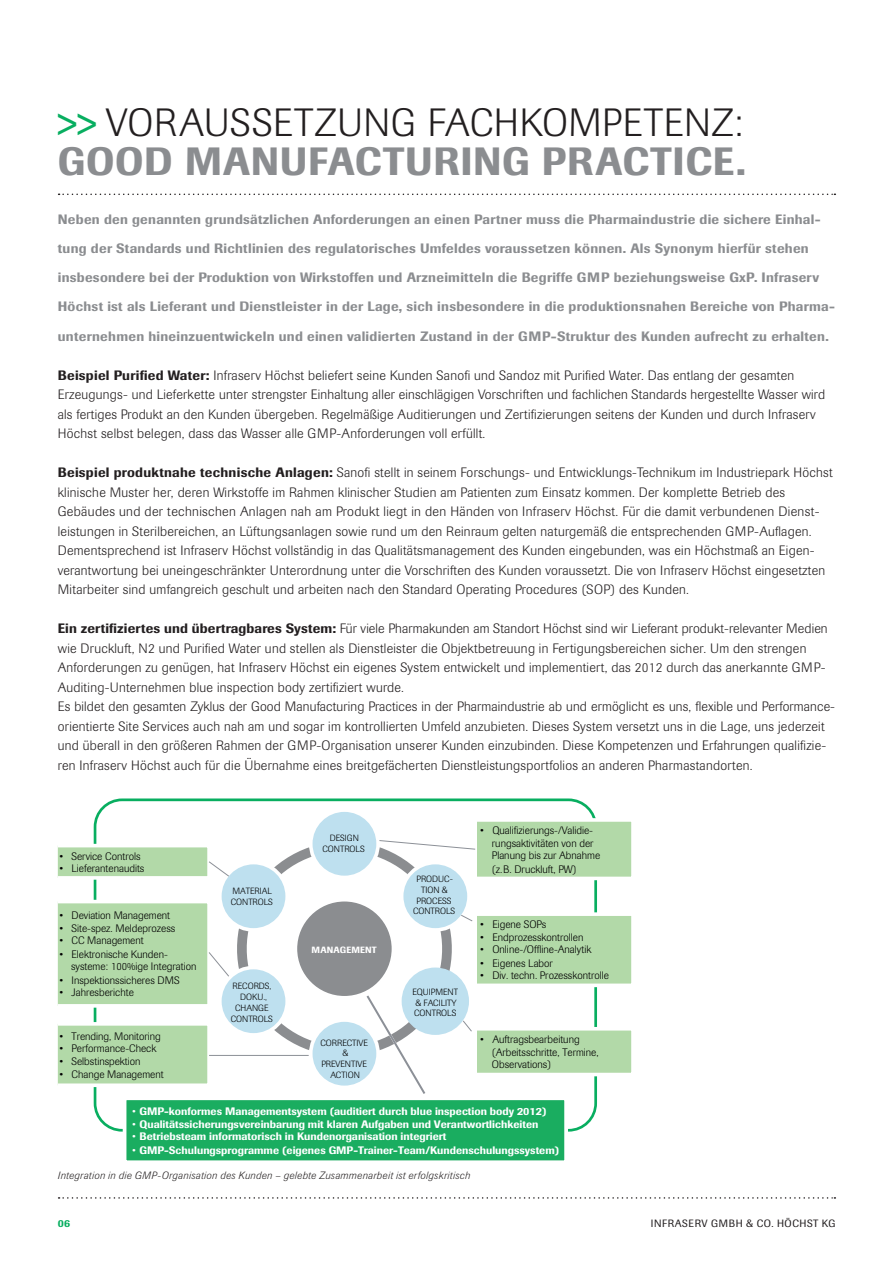
<style>
.page{position:relative;width:893px;height:1263px;background:#fff}
.page>*{position:absolute;margin:0;border:0;box-sizing:border-box;transform-origin:0 0}
.t1{font:300 39px "Imago BQ";letter-spacing:.02em;color:#231f20}
.t2{font:500 39px "Imago BQ";letter-spacing:.025em;color:#8b8d90}
.t3{font:300 13.5px/19.5px "Imago BQ";letter-spacing:.02em;color:#231f20}
.t4{font:500 13.5px/29.2px "Imago BQ";letter-spacing:.02em;color:#8b8d90}
.t5{font:300 10.8px/12.9px "Imago BQ";color:#000}
.t6{font:500 10.8px "Imago BQ";color:#fff}
.t7{font:italic 300 10.5px "Imago BQ";letter-spacing:.04em;color:#231f20}
.t8{font:10.5px "Imago BQ";letter-spacing:.05em;color:#231f20}
.t9{font:500 10.5px "Imago BQ";color:#08ae60}
.t10{font:300 9px/10.8px "Imago BQ";color:#000;text-align:center}
.t11{font:500 9px "Imago BQ";letter-spacing:.02em;color:#fff}
.s1{font-weight:400;color:#08ae60}
.s2{font-weight:500}
.s3{font-family:"Arial";font-weight:400}
</style>
<div class="page">
<svg style="left:59px;top:1197px;width:776px;height:2px"></svg>
<svg style="left:59px;top:194px;width:776px;height:1px"></svg>
<svg style="left:93px;top:798px;width:504px;height:334px"></svg>
<div style="left:311px;top:810px;width:67px;height:67px;background:#bee0ef;border-radius:50%"></div>
<div style="left:309px;top:808px;width:71px;height:71px;border:4px solid #fff;border-radius:50%"></div>
<div style="left:475px;top:820px;width:158px;height:58px;background:#b2d9a8"></div>
<div style="left:473px;top:818px;width:162px;height:62px;border:4px solid #fff"></div>
<svg style="left:378px;top:827px;width:86px;height:6px"></svg>
<div style="left:475px;top:914px;width:158px;height:71px;background:#b2d9a8"></div>
<div style="left:473px;top:912px;width:162px;height:75px;border:4px solid #fff"></div>
<div style="left:475px;top:1029px;width:158px;height:45px;background:#b2d9a8"></div>
<div style="left:473px;top:1027px;width:162px;height:49px;border:4px solid #fff"></div>
<div style="left:125px;top:1098px;width:441px;height:64px;background:#1aad60"></div>
<div style="left:123px;top:1096px;width:445px;height:68px;border:4px solid #fff"></div>
<svg style="left:58px;top:840px;width:419px;height:256px"></svg>
<h1 class="t1" style="left:53px;top:101px;width:151px"><span class="s1">&gt;&gt;</span> Vorauss</h1>
<h1 class="t1" style="left:273px;top:101px;width:198px">etzu ng Fachk</h1>
<h1 class="t1" style="left:542px;top:101px;width:203px">ompetenz:</h1>
<h1 class="t2" style="left:58px;top:138px;width:689px">Good Manufacturing Practice.</h1>
<p class="t4" style="left:58px;top:204px;width:777px">Neben den genannten grundsätzlichen Anforderungen an einen Partner muss die Pharmaindustrie die sichere Einhal&shy;tung der Standards und Richtlinien des regulatorisches Umfeldes voraussetzen können. Als Synonym hierfür stehen insbesondere bei der Produktion von Wirkstoffen und Arzneimitteln die Begriffe GMP beziehungsweise GxP. Infraserv Höchst ist als Lieferant und Dienstleister in der Lage, sich insbesondere in die produktionsnahen Bereiche von Pharma&shy;unternehmen hineinzuentwickeln und einen validierten Zustand in der GMP-Struktur des Kunden aufrecht zu erhalten.</p>
<p class="t3" style="left:58px;top:365px;width:769px"><span class="s2">Beispiel Purified Water:</span> Infraserv Höchst beliefert seine Kunden Sanofi und Sandoz mit Purified Water. Das entlang der gesamten Erzeugungs- und Lieferkette unter strengster Einhaltung aller einschlägigen Vorschriften und fachlichen Standards hergestellte Wasser wird als fertiges Produkt an den Kunden übergeben. Regelmäßige Auditierungen und Zertifizierungen seitens der Kunden und durch Infraserv Höchst selbst belegen, dass das Wasser alle GMP-Anforderungen voll erfüllt.</p>
<p class="t3" style="left:58px;top:463px;width:776px"><span class="s2">Beispiel produktnahe technische Anlagen:</span> Sanofi stellt in seinem Forschungs- und Entwicklungs-Technikum im Industriepark Höchst klinische Muster her, deren Wirkstoffe im Rahmen klinischer Studien am Patienten zum Einsatz kommen. Der komplette Betrieb des Gebäudes und der technischen Anlagen nah am Produkt liegt in den Händen von Infraserv Höchst. Für die damit verbundenen Dienst&shy;leistungen in Sterilbereichen, an Lüftungsanlagen sowie rund um den Reinraum gelten naturgemäß die entsprechenden GMP-Auflagen.<br>Dementsprechend ist Infraserv Höchst vollständig in das Qualitätsmanagement des Kunden eingebunden, was ein Höchstmaß an Eigen&shy;verantwortung bei uneingeschränkter Unterordnung unter die Vorschriften des Kunden voraussetzt. Die von Infraserv Höchst eingesetzten Mitarbeiter sind umfangreich geschult und arbeiten nach den Standard Operating Procedures (SOP) des Kunden.</p>
<p class="t3" style="left:58px;top:619px;width:779px"><span class="s2">Ein zertifiziertes und übertragbares System:</span> Für viele Pharmakunden am Standort Höchst sind wir Lieferant produkt-relevanter Medien wie Druckluft, N 2 und Purified Water und stellen als Dienstleister die Objektbetreuung in Fertigungsbereichen sicher. Um den strengen Anforderungen zu genügen, hat Infraserv Höchst ein eigenes System entwickelt und implementiert, das 2012 durch das anerkannte GMP-Auditing-Unternehmen blue inspection body zertifiziert wurde.<br>Es bildet den gesamten Zyklus der Good Manufacturing Practices in der Pharmaindustrie ab und ermöglicht es uns, flexible und Performance&shy;orientierte Site Services auch nah am und sogar im kontrollierten Umfeld anzubieten. Dieses System versetzt uns in die Lage, uns jederzeit und überall in den größeren Rahmen der GMP-Organisation unserer Kunden einzubinden. Diese Kompetenzen und Erfahrungen qualifizie&shy;ren Infraserv Höchst auch für die Ü bernahme eines breitgefächerten Dienstleistungsportfolios an anderen Pharmastandorten.</p>
<p class="t5" style="left:492px;top:824px;width:110px;text-indent:-12px"><span class="s3">•</span> Qualifizierungs-/Validie&shy;rungsaktivitäten von der<br>Planung bis zur Abnahme (z. B. Druckluft, PW)</p>
<p class="t10" style="left:322px;top:833px;width:44px">DESIGN<br>CONTROLS</p>
<p class="t5" style="left:59px;top:849px;width:83px"><span class="s3">•</span> Service Controls</p>
<p class="t5" style="left:59px;top:862px;width:86px"><span class="s3">•</span> Lieferantenaudits</p>
<p class="t5" style="left:59px;top:909px;width:112px"><span class="s3">•</span> Deviation Management</p>
<p class="t5" style="left:59px;top:922px;width:117px"><span class="s3">•</span> Site-spez. Meldeprozess</p>
<p class="t5" style="left:59px;top:934px;width:86px"><span class="s3">•</span> CC Management</p>
<p class="t5" style="left:71px;top:948px;width:127px;text-indent:-12px"><span class="s3">•</span> Elektronische Kunden&shy;systeme: 100%ige Integration</p>
<p class="t5" style="left:59px;top:974px;width:122px"><span class="s3">•</span> Inspektionssicheres DMS</p>
<p class="t5" style="left:59px;top:986px;width:76px"><span class="s3">•</span> Jahresberichte</p>
<p class="t5" style="left:59px;top:1029px;width:103px"><span class="s3">•</span> Trending, Monitoring</p>
<p class="t5" style="left:59px;top:1042px;width:98px"><span class="s3">•</span> Performance-Check</p>
<p class="t5" style="left:59px;top:1054px;width:83px"><span class="s3">•</span> Selbstinspektion</p>
<p class="t5" style="left:59px;top:1068px;width:106px"><span class="s3">•</span> Change Management</p>
<p class="t6" style="left:132px;top:1105px;width:416px"><span class="s3">•</span> GMP-konformes Managementsystem (auditiert durch blue inspection body 2012)</p>
<p class="t6" style="left:132px;top:1117px;width:408px"><span class="s3">•</span> Qualitätssicherungsvereinbarung mit klaren Aufgaben und Verantwortlichkeiten</p>
<p class="t6" style="left:132px;top:1130px;width:316px"><span class="s3">•</span> Betriebsteam informatorisch in Kundenorganisation integriert</p>
<p class="t6" style="left:132px;top:1143px;width:429px"><span class="s3">•</span> GMP-Schulungsprogramme (eigenes GMP-Trainer-Team/Kundenschulungssystem)</p>
<p class="t7" style="left:58px;top:1169px;width:414px">Integration in die GMP-Organisation des Kunden – gelebte Zusammenarbeit ist erfolgskritisch</p>
<p class="t10" style="left:413px;top:874px;width:44px">PRODUC-<br>TION &amp;<br>PROCESS<br>CONTROLS</p>
<p class="t10" style="left:231px;top:886px;width:44px;text-align:left">MATERIAL<br>CONTROLS</p>
<p class="t5" style="left:480px;top:918px;width:68px"><span class="s3">•</span> Eigene SOPs</p>
<p class="t5" style="left:480px;top:931px;width:105px"><span class="s3">•</span> Endprozesskontrollen</p>
<p class="t5" style="left:480px;top:943px;width:112px"><span class="s3">•</span> Online-/Offline-Analytik</p>
<p class="t5" style="left:480px;top:957px;width:74px"><span class="s3">•</span> Eigenes Labor</p>
<p class="t5" style="left:480px;top:969px;width:130px"><span class="s3">•</span> Div. techn. Prozesskontrolle</p>
<p class="t11" style="left:312px;top:944px;width:67px">MANAGEMENT</p>
<p class="t10" style="left:231px;top:981px;width:44px">RECORDS,<br>DOKU.,<br>CHANGE<br>CONTROLS</p>
<p class="t10" style="left:412px;top:986px;width:47px;text-align:left">EQUIPMENT &amp; FACILITY<br>CONTROLS</p>
<p class="t5" style="left:492px;top:1033px;width:108px;text-indent:-12px"><span class="s3">•</span> Auftragsbearbeitung (Arbeitsschritte, Termine,<br>Observations)</p>
<p class="t10" style="left:320px;top:1037px;width:49px">CORRECTIVE &amp;<br>PREVENTIVE<br>ACTION</p>
<p class="t9" style="left:58px;top:1217px;width:14px">06</p>
<p class="t8" style="left:651px;top:1217px;width:186px">INFRASERV GMBH &amp; CO. HÖCHST KG</p>
</div>
